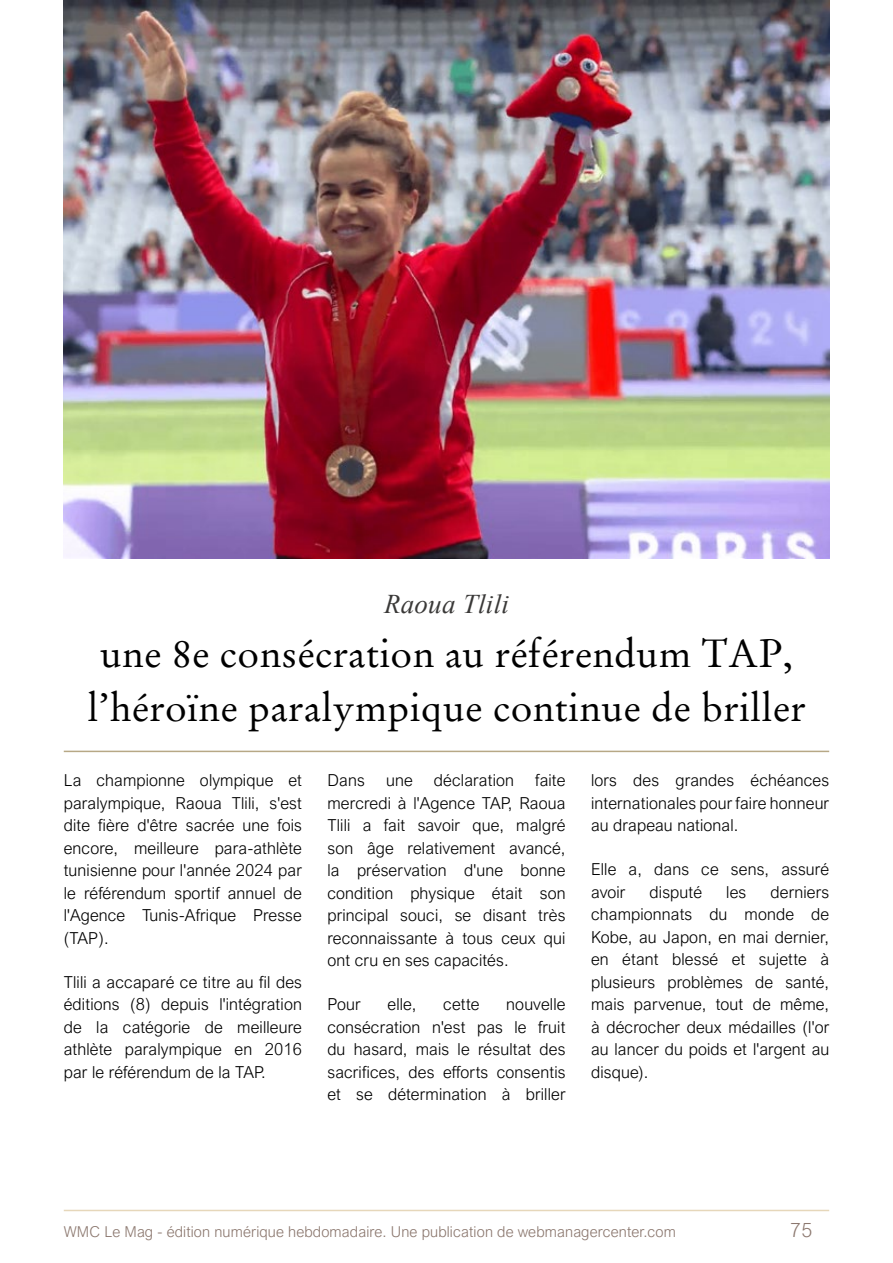
<style>
.page{position:relative;width:893px;height:1263px;background:#fff}
.page>*{position:absolute;margin:0;border:0;box-sizing:border-box;transform-origin:0 0}
.t1{font:39px/54px "Stempel Garamond W04";letter-spacing:.01em;color:#000;text-align:center}
.t2{font:italic 27px "Times New Roman";letter-spacing:.01em;color:#3a3938}
.t3{font:300 19.5px "Arial Nova W07";color:#8b776e}
.t4{font:300 16.5px/22.5px "Arial Nova";letter-spacing:.01em;color:#000;text-align:justify}
.t5{font:300 15px "Arial Nova W07";letter-spacing:.01em;color:#8b776e}
</style>
<div class="page">
<hr style="left:64px;top:1210px;width:765px;height:1px;background:#e0cda9">
<hr style="left:64px;top:751px;width:765px;height:1px;background:#b7a886">
<img style="left:64px;top:0;width:765px;height:558px">
<h2 class="t2" style="left:384px;top:585px;width:126px">Raoua Tlili</h2>
<h1 class="t1" style="left:87px;top:626px;width:720px">une 8e consécration au référendum TAP, l’héroïne paralympique continue de briller</h1>
<p class="t4" style="left:64px;top:769px;width:240px">La championne olympique et paralympique, Raoua Tlili, s'est dite fière d'être sacrée une fois encore, meilleure para-athlète tunisienne pour l'année 2024 par le référendum sportif annuel de l'Agence Tunis-Afrique Presse (TAP).</p>
<p class="t4" style="left:64px;top:971px;width:240px">Tlili a accaparé ce titre au fil des éditions (8) depuis l'intégration de la catégorie de meilleure athlète paralympique en 2016 par le référendum de la TAP.</p>
<p class="t4" style="left:327px;top:769px;width:240px;text-indent:208px">faite mercredi à l'Agence TAP, Raoua Tlili a fait savoir que, malgré son âge relativement avancé, la préservation d'une bonne condition physique était son principal souci, se disant très reconnaissante à tous ceux qui ont cru en ses capacités.</p>
<p class="t4" style="left:327px;top:993px;width:35px">Pour</p>
<p class="t4" style="left:387px;top:993px;width:31px">elle,</p>
<p class="t4" style="left:443px;top:993px;width:38px">cette</p>
<p class="t4" style="left:327px;top:769px;width:39px">Dans</p>
<p class="t4" style="left:386px;top:769px;width:28px">une</p>
<p class="t4" style="left:434px;top:769px;width:81px">déclaration</p>
<p class="t4" style="left:327px;top:993px;width:240px;text-indent:179px">nouvelle consécration n'est pas le fruit du hasard, mais le résultat des sacrifices, des efforts consentis et se détermination à briller</p>
<p class="t4" style="left:591px;top:769px;width:240px">lors des grandes échéances internationales pour faire honneur au drapeau national.</p>
<p class="t4" style="left:591px;top:858px;width:240px">Elle a, dans ce sens, assuré avoir</p>
<p class="t4" style="left:591px;top:881px;width:240px;text-indent:179px">derniers championnats du monde de Kobe, au Japon, en mai dernier, en étant blessé et sujette à plusieurs problèmes de santé, mais parvenue, tout de même, à décrocher deux médailles (l'or au lancer du poids et l'argent au disque).</p>
<p class="t4" style="left:650px;top:881px;width:54px">disputé</p>
<p class="t4" style="left:726px;top:881px;width:22px">les</p>
<p class="t5" style="left:64px;top:1223px;width:614px">WMC Le Mag - édition numérique hebdomadaire. Une publication de webmanagercenter.com</p>
<p class="t3" style="left:790px;top:1219px;width:23px">75</p>
</div>
